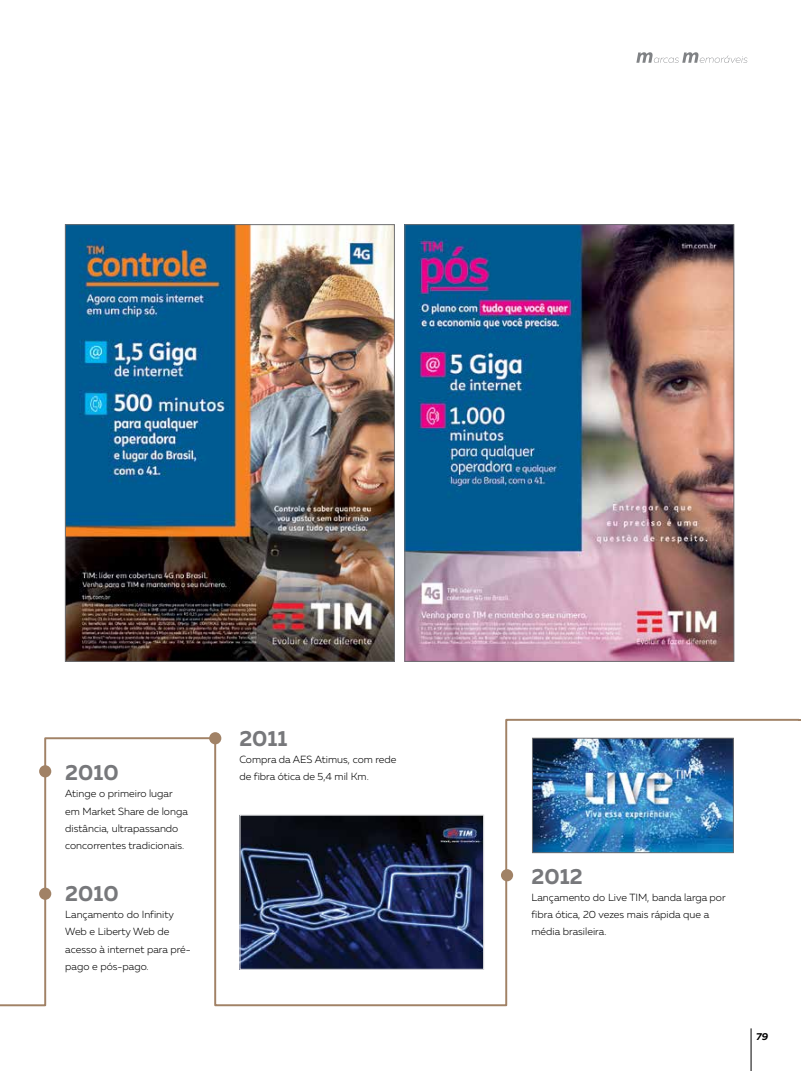
<style>
.page{position:relative;width:801px;height:1071px;background:#fff}
.page>*{position:absolute;margin:0;border:0;box-sizing:border-box;transform-origin:0 0}
.t1{font:700 21.88px "Muller";color:#77787b}
.t2{font:300 10.38px/17.2px "Muller";color:#000}
.t3{font:italic 700 10px "Muller";color:#000}
.s1{font-size:10.38px}
</style>
<div class="page">
<hr style="left:751px;top:1028px;width:1px;height:42px;background:#000">
<svg style="left:0;top:718px;width:799px;height:289px"></svg>
<img style="left:67px;top:226px;width:325px;height:433px">
<div style="left:65px;top:224px;width:329px;height:437px;border:1px solid #6d6e71"></div>
<img style="left:407px;top:226px;width:325px;height:433px">
<div style="left:405px;top:224px;width:329px;height:437px;border:1px solid #6d6e71"></div>
<div style="left:39px;top:765px;width:12px;height:12px;background:#a18266;border-radius:50%"></div>
<div style="left:209px;top:732px;width:12px;height:12px;background:#a18266;border-radius:50%"></div>
<div style="left:501px;top:868px;width:12px;height:13px;background:#a18266;border-radius:50%"></div>
<div style="left:39px;top:887px;width:12px;height:12px;background:#a18266;border-radius:50%"></div>
<img style="left:534px;top:739px;width:197px;height:111px">
<div style="left:532px;top:737px;width:201px;height:115px;border:1px solid #6d6e71"></div>
<svg style="left:636px;top:52px;width:111px;height:11px"></svg>
<h1 class="t1" style="left:65px;top:758px;width:55px">2010</h1>
<p class="t2" style="left:65px;top:784px;width:124px">Atinge o primeiro lugar em Market Share de longa distância, ultrapassando concorrentes tradicionais.</p>
<h1 class="t1" style="left:65px;top:879px;width:55px">2010</h1>
<p class="t2" style="left:65px;top:905px;width:127px">Lançamento do Infinity<br>Web e Liberty Web de acesso à internet para pré&shy;pago e pós-pago.</p>
<h1 class="t1" style="left:239px;top:724px;width:50px">2011</h1>
<p class="t2" style="left:239px;top:750px;width:159px">Compra da AES Atimus, com rede de fibra ótica de 5,4 mil Km.</p>
<h1 class="t1" style="left:531px;top:862px;width:53px">2012</h1>
<p class="t2" style="left:531px;top:888px;width:196px">Lançamento do Live TIM, banda larga por fibra ótica, 20 vezes mais rápida que a média brasileira.</p>
<p class="t3" style="left:738px;top:1029px;width:31px"><span class="s1">3</span> 79</p>
</div>
